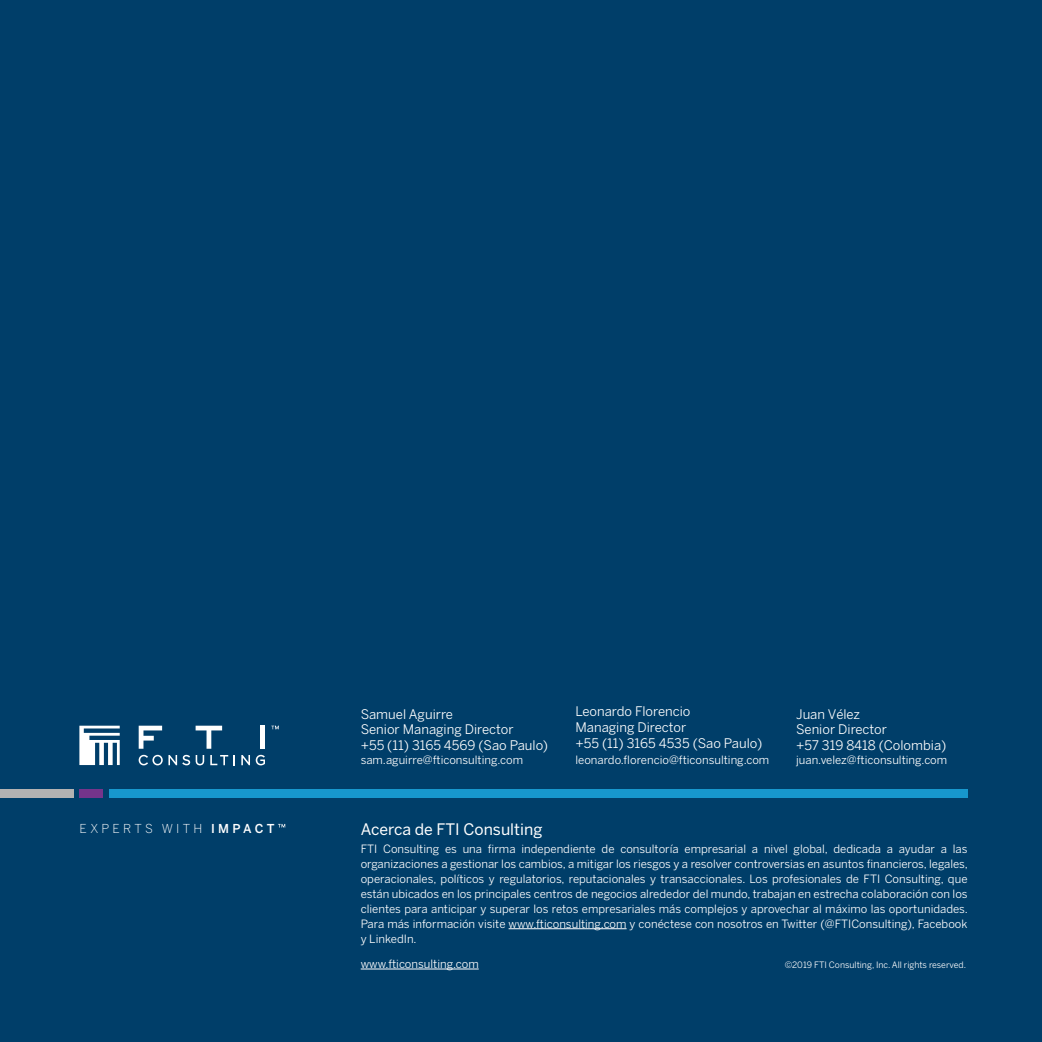
<style>
.page{position:relative;width:1042px;height:1042px;background:#003e69}
.page>*{position:absolute;margin:0;border:0;box-sizing:border-box;transform-origin:0 0}
.t1{font:15.75px "Benton Sans";color:#fff}
.t2{font:13.12px/15.8px "Benton Sans";color:#fff}
.t3{font:300 12.25px "Benton Sans";letter-spacing:.265em;color:#fff}
.t4{font:11.38px/14.9px "Benton Sans";color:#fff;text-align:justify}
.t5{font:8.75px "Benton Sans";color:#fff}
.s1{font-weight:500}
</style>
<div class="page">
<hr style="left:508px;top:928px;width:118px;height:1px;background:#fff">
<hr style="left:361px;top:968px;width:118px;height:1px;background:#fff">
<div style="left:80px;top:789px;width:23px;height:9px;background:#75348b"></div>
<div style="left:109px;top:789px;width:858px;height:9px;background:#1797cd"></div>
<div style="left:0;top:789px;width:74px;height:9px;background:#b3b2b2"></div>
<svg style="left:79px;top:726px;width:41px;height:39px"></svg>
<svg style="left:139px;top:755px;width:51px;height:10px"></svg>
<svg style="left:196px;top:755px;width:8px;height:10px"></svg>
<svg style="left:210px;top:755px;width:18px;height:10px"></svg>
<svg style="left:241px;top:755px;width:9px;height:10px"></svg>
<svg style="left:256px;top:755px;width:9px;height:10px"></svg>
<svg style="left:271px;top:725px;width:8px;height:4px"></svg>
<svg style="left:196px;top:726px;width:26px;height:23px"></svg>
<div style="left:260px;top:726px;width:5px;height:23px;background:#fff"></div>
<svg style="left:139px;top:726px;width:23px;height:23px"></svg>
<svg style="left:278px;top:824px;width:7px;height:3px"></svg>
<p class="t3" style="left:79px;top:821px;width:197px">EXPERTS WITH <span class="s1">IMPACT</span></p>
<p class="t2" style="left:361px;top:706px;width:189px">Samuel Aguirre<br>Senior Managing Director<br>+55 (11) 3165 4569 (Sao Paulo)</p>
<p class="t4" style="left:361px;top:752px;width:164px">sam.aguirre@fticonsulting.com</p>
<p class="t2" style="left:575px;top:703px;width:188px">Leonardo Florencio<br>Managing Director<br>+55 (11) 3165 4535 (Sao Paulo)</p>
<p class="t4" style="left:575px;top:752px;width:195px">leonardo.florencio@fticonsulting.com</p>
<p class="t2" style="left:796px;top:706px;width:152px">Juan Vélez<br>Senior Director<br>+57 319 8418 (Colombia)</p>
<p class="t4" style="left:796px;top:752px;width:153px">juan.velez@fticonsulting.com</p>
<h1 class="t1" style="left:361px;top:820px;width:183px">Acerca de FTI Consulting</h1>
<p class="t4" style="left:361px;top:841px;width:609px">FTI Consulting es una firma independiente de consultoría empresarial a nivel global, dedicada a ayudar a las organizaciones a gestionar los cambios, a mitigar los riesgos y a resolver controversias en asuntos financieros, legales, operacionales, políticos y regulatorios, reputacionales y transaccionales. Los profesionales de FTI Consulting, que están ubicados en los principales centros de negocios alrededor del mundo, trabajan en estrecha colaboración con los clientes para anticipar y superar los retos empresariales más complejos y aprovechar al máximo las oportunidades.<br>Para más información visite www.fticonsulting.com y conéctese con nosotros en Twitter (@FTIConsulting), Facebook y LinkedIn.</p>
<p class="t4" style="left:361px;top:956px;width:119px">www.fticonsulting.com</p>
<p class="t5" style="left:785px;top:959px;width:183px">©2019 FTI Consulting, Inc. All rights reserved.</p>
</div>
